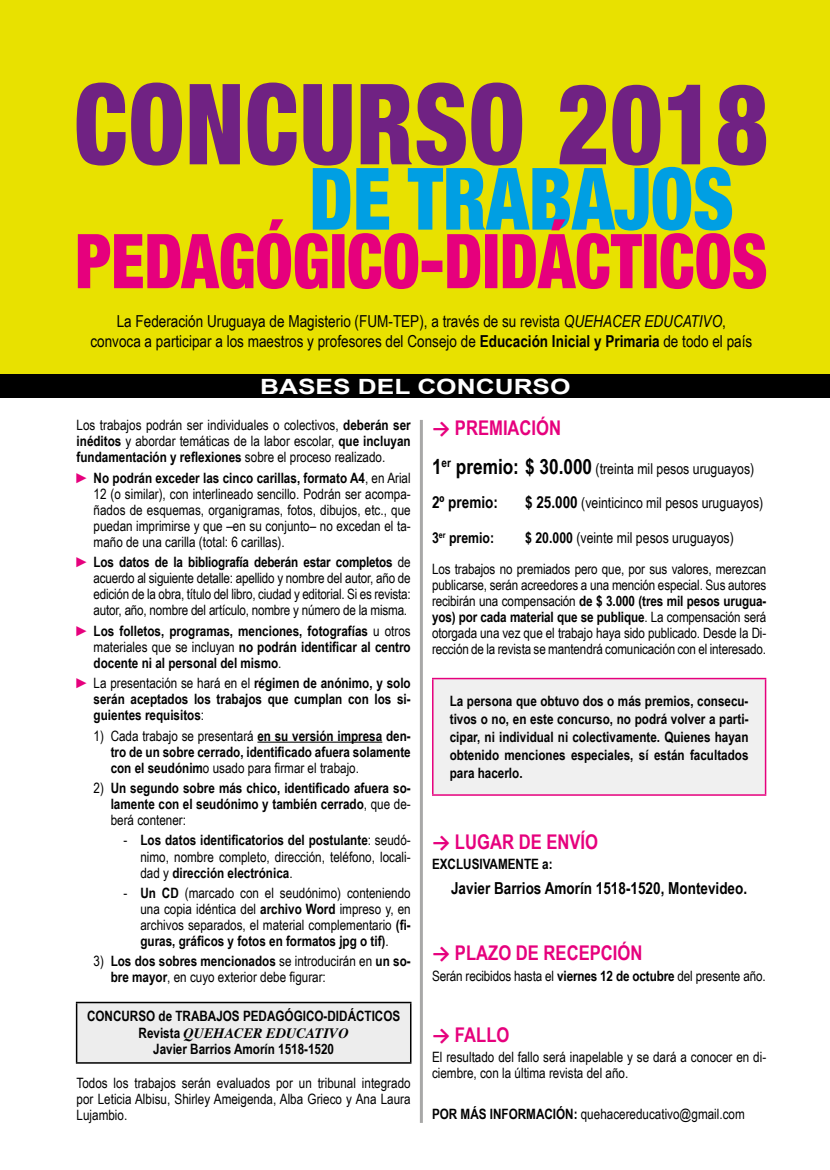
<style>
.page{position:relative;width:830px;height:1170px;background:#fff}
.page>*{position:absolute;margin:0;border:0;box-sizing:border-box;transform-origin:0 0}
.t1{font:700 21px "Arial";color:#fff;scale:1.25 1}
.t2{font:700 20.25px "Arial Narrow";color:#e6007d}
.t3{font:16.5px/19.8px "Arial Narrow";color:#000;text-align:center}
.t4{font:700 16.5px "Arial Narrow";color:#000}
.t5{font:15px "Arial Narrow";color:#000}
.t6{font:700 15px "Arial Narrow";color:#000}
.t7{font:14.25px/16px "Arial Narrow";color:#000;text-align:justify}
.t8{font:700 14.25px/16px "Arial Narrow";color:#000;text-align:justify}
.t9{font:italic 700 14.25px "Times";color:#000}
.s1{font-style:italic}
.s2{font-weight:700}
.s3{color:#e6007d}
.s4{font-weight:400;color:#e6007d}
.s5{font-weight:400}
.s6{font-family:"Arial Narrow";font-style:normal}
.s7{font-family:"Calibri"}
.s8{font-weight:700;font-size:21px}
.s9{font-weight:700;font-size:16.5px}
</style>
<div class="page">
<div style="left:1px;top:0;width:828px;height:386px;background:#e8e100"></div>
<hr style="left:257px;top:741px;width:125px;height:1px;background:#000">
<div style="left:77px;top:1002px;width:333px;height:60px;background:#ededed"></div>
<hr style="left:76px;top:1001px;width:335px;height:2px;background:#000">
<hr style="left:76px;top:1003px;width:1px;height:59px;background:#000">
<hr style="left:410px;top:1003px;width:1px;height:59px;background:#000">
<hr style="left:76px;top:1062px;width:335px;height:1px;background:#000">
<svg style="left:312px;top:167px;width:419px;height:52px"></svg>
<svg style="left:78px;top:219px;width:687px;height:70px"></svg>
<div style="left:432px;top:678px;width:333px;height:117px;background:#f0f0f0"></div>
<hr style="left:432px;top:677px;width:334px;height:2px;background:#e6007d">
<hr style="left:432px;top:679px;width:1px;height:115px;background:#e6007d">
<hr style="left:764px;top:679px;width:2px;height:115px;background:#e6007d">
<hr style="left:432px;top:794px;width:334px;height:1px;background:#e6007d">
<div style="left:1px;top:374px;width:828px;height:24px;background:#000"></div>
<svg style="left:77px;top:82px;width:688px;height:83px;fill:#702283"></svg>
<hr style="left:419px;top:420px;width:3px;height:702px;background:#a8a8a7">
<p class="t3" style="left:90px;top:311px;width:663px">La Federación Uruguaya de Magisterio (FUM-TEP), a través de su revista <span class="s1">QUEHACER EDUCATIVO</span>, convoca a participar a los maestros y profesores del Consejo de <span class="s2">Educación Inicial y Primaria</span> de todo el país</p>
<h1 class="t1" style="left:260px;top:372px;width:250px">BASES DEL CONCURSO</h1>
<p class="t7" style="left:77px;top:416px;width:335px">Los trabajos podrán ser individuales o colectivos, <span class="s2">deberán ser inéditos</span> y abordar temáticas de la labor escolar, <span class="s2">que incluyan fundamentación y reflexiones</span> sobre el proceso realizado.</p>
<p class="t7" style="left:94px;top:469px;width:318px;text-indent:-17px"><span class="s3">►</span> <span class="s2">No podrán exceder las cinco carillas, formato A4</span>, en Arial 12 (o similar), con interlineado sencillo. Podrán ser acompa&shy;ñados de esquemas, organigramas, fotos, dibujos, etc., que puedan imprimirse y que –en su conjunto– no excedan el ta&shy;maño de una carilla (total: 6 carillas).</p>
<p class="t7" style="left:94px;top:553px;width:318px;text-indent:-17px"><span class="s3">►</span> <span class="s2">Los datos de la bibliografía deberán estar completos</span> de acuerdo al siguiente detalle: apellido y nombre del autor, año de edición de la obra, título del libro, ciudad y editorial. Si es revista: autor, año, nombre del artículo, nombre y número de la misma.</p>
<p class="t8" style="left:94px;top:622px;width:318px;text-indent:-17px"><span class="s4">►</span> Los folletos, programas, menciones, fotografías <span class="s5">u otros materiales que se incluyan</span> no podrán identificar al centro docente ni al personal del mismo<span class="s5">.</span></p>
<p class="t8" style="left:94px;top:674px;width:318px;text-indent:-17px"><span class="s4">►</span> <span class="s5">La presentación se hará en el</span> régimen de anónimo, y solo serán aceptados los trabajos que cumplan con los si&shy;guientes requisitos<span class="s5">:</span></p>
<p class="t8" style="left:111px;top:726px;width:301px;text-indent:-17px"><span class="s5">1) Cada trabajo se presentará</span> en su versión impresa den&shy;tro de un sobre cerrado, identificado afuera solamente con el seudónim<span class="s5">o usado para firmar el trabajo.</span></p>
<p class="t8" style="left:111px;top:779px;width:301px;text-indent:-17px"><span class="s5">2)</span> Un segundo sobre más chico, identificado afuera so&shy;lamente con el seudónimo y también cerrado<span class="s5">, que de&shy;berá contener:</span></p>
<p class="t7" style="left:140px;top:831px;width:271px;text-indent:-17px">- <span class="s2">Los datos identificatorios del postulante</span>: seudó&shy;nimo, nombre completo, dirección, teléfono, locali&shy;dad y <span class="s2">dirección electrónica</span>.</p>
<p class="t7" style="left:140px;top:884px;width:272px;text-indent:-17px">- <span class="s2">Un CD</span> (marcado con el seudónimo) conteniendo una copia idéntica del <span class="s2">archivo Word</span> impreso y, en archivos separados, el material complementario <span class="s2">(fi&shy;guras, gráficos y fotos en formatos jpg o tif)</span>.</p>
<p class="t7" style="left:111px;top:952px;width:301px;text-indent:-17px">3) <span class="s2">Los dos sobres mencionados</span> se introducirán en <span class="s2">un so&shy;bre mayor</span>, en cuyo exterior debe figurar:</p>
<p class="t8" style="left:87px;top:1007px;width:314px">CONCURSO de TRABAJOS PEDAGÓGICO-DIDÁCTICOS</p>
<p class="t9" style="left:138px;top:1019px;width:211px"><span class="s6">Revista</span> QUEHACER EDUCATIVO</p>
<p class="t8" style="left:153px;top:1040px;width:182px">Javier Barrios Amorín 1518-1520</p>
<p class="t7" style="left:77px;top:1074px;width:335px">Todos los trabajos serán evaluados por un tribunal integrado por Leticia Albisu, Shirley Ameigenda, Alba Grieco y Ana Laura Lujambio.</p>
<h2 class="t2" style="left:432px;top:412px;width:131px"><span class="s7">→</span> PREMIACIÓN</h2>
<p class="t5" style="left:432px;top:457px;width:324px"><span class="s8">1</span><sup>er</sup> <span class="s8">premio: $ 30.000</span> (treinta mil pesos uruguayos)</p>
<p class="t4" style="left:432px;top:490px;width:67px">2º premio:</p>
<p class="t5" style="left:525px;top:492px;width:239px"><span class="s9">$ 25.000</span> (veinticinco mil pesos uruguayos)</p>
<p class="t6" style="left:432px;top:526px;width:64px">3<sup>er</sup> premio:</p>
<p class="t5" style="left:525px;top:526px;width:210px"><span class="s2">$ 20.000</span> (veinte mil pesos uruguayos)</p>
<p class="t7" style="left:432px;top:560px;width:335px">Los trabajos no premiados pero que, por sus valores, merezcan publicarse, serán acreedores a una mención especial. Sus autores recibirán una compensación <span class="s2">de $ 3.000 (tres mil pesos urugua&shy;yos) por cada material que se publique</span>. La compensación será otorgada una vez que el trabajo haya sido publicado. Desde la Di&shy;rección de la revista se mantendrá comunicación con el interesado.</p>
<p class="t8" style="left:449px;top:691px;width:300px;line-height:18px">La persona que obtuvo dos o más premios, consecu&shy;tivos o no, en este concurso, no podrá volver a parti&shy;cipar, ni individual ni colectivamente. Quienes hayan obtenido menciones especiales, sí están facultados para hacerlo.</p>
<h2 class="t2" style="left:432px;top:826px;width:167px"><span class="s7">→</span> LUGAR DE ENVÍO</h2>
<p class="t8" style="left:432px;top:855px;width:122px">EXCLUSIVAMENTE a:</p>
<p class="t4" style="left:451px;top:875px;width:297px">Javier Barrios Amorín 1518-1520, Montevideo.</p>
<h2 class="t2" style="left:432px;top:937px;width:212px"><span class="s7">→</span> PLAZO DE RECEPCIÓN</h2>
<p class="t7" style="left:432px;top:967px;width:335px">Serán recibidos hasta el <span class="s2">viernes 12 de octubre</span> del presente año.</p>
<h2 class="t2" style="left:432px;top:1019px;width:79px"><span class="s7">→</span> FALLO</h2>
<p class="t7" style="left:432px;top:1048px;width:335px">El resultado del fallo será inapelable y se dará a conocer en di&shy;ciembre, con la última revista del año.</p>
<p class="t7" style="left:432px;top:1104px;width:314px"><span class="s2">POR MÁS INFORMACIÓN:</span> quehacereducativo@gmail.com</p>
</div>
